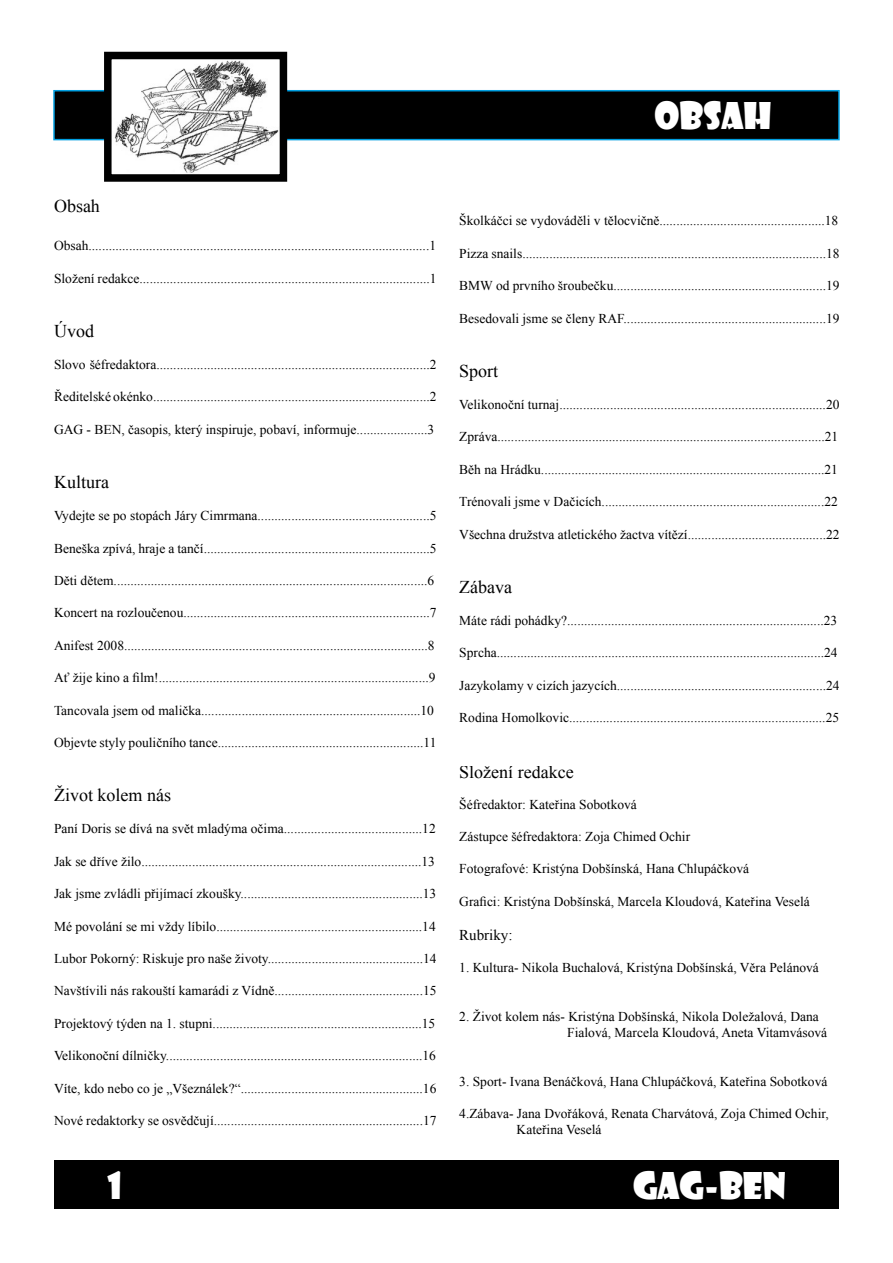
<style>
.page{position:relative;width:893px;height:1263px;background:#fff}
.page>*{position:absolute;margin:0;border:0;box-sizing:border-box;transform-origin:0 0}
.t1{font:36px "Showcard Gothic";color:#fff}
.t2{font:18px "Times New Roman";color:#000}
.t3{font:15px "Times New Roman";color:#000}
.t4{font:13.5px/16.2px "Times New Roman";color:#000}
</style>
<div class="page">
<div style="left:54px;top:91px;width:785px;height:49px;background:#000"></div>
<div style="left:53px;top:90px;width:787px;height:50px;border:2px solid #009ee0"></div>
<div style="left:54px;top:1160px;width:785px;height:49px;background:#000"></div>
<img style="left:113px;top:61px;width:165px;height:112px">
<div style="left:104px;top:52px;width:183px;height:130px;border:8px solid #000"></div>
<h1 class="t1" style="left:655px;top:91px;width:119px">Obsah</h1>
<h2 class="t2" style="left:54px;top:194px;width:47px">Obsah</h2>
<p class="t4" style="left:54px;top:237px;width:384px">Obsah.....................................................................................................1</p>
<p class="t4" style="left:54px;top:270px;width:384px">Složení redakce......................................................................................1</p>
<h2 class="t2" style="left:54px;top:318px;width:41px">Úvod</h2>
<p class="t4" style="left:54px;top:356px;width:384px">Slovo šéfredaktora.................................................................................2</p>
<p class="t4" style="left:54px;top:388px;width:384px">Ředitelské okénko..................................................................................2</p>
<p class="t4" style="left:54px;top:421px;width:382px">GAG - BEN, časopis, který inspiruje, pobaví, informuje.....................3</p>
<h2 class="t2" style="left:54px;top:470px;width:56px">Kultura</h2>
<p class="t4" style="left:54px;top:507px;width:384px">Vydejte se po stopách Járy Cimrmana...................................................5</p>
<p class="t4" style="left:54px;top:540px;width:384px">Beneška zpívá, hraje a tančí...................................................................5</p>
<p class="t4" style="left:54px;top:572px;width:382px">Děti dětem.............................................................................................6</p>
<p class="t4" style="left:54px;top:604px;width:384px">Koncert na rozloučenou.........................................................................7</p>
<p class="t4" style="left:54px;top:637px;width:382px">Anifest 2008..........................................................................................8</p>
<p class="t4" style="left:54px;top:669px;width:383px">Ať žije kino a film!................................................................................9</p>
<p class="t4" style="left:54px;top:702px;width:382px">Tancovala jsem od malička.................................................................10</p>
<p class="t4" style="left:54px;top:734px;width:384px">Objevte styly pouličního tance.............................................................11</p>
<h2 class="t2" style="left:54px;top:783px;width:118px">Život kolem nás</h2>
<p class="t4" style="left:54px;top:820px;width:383px">Paní Doris se dívá na svět mladýma očima.........................................12</p>
<p class="t4" style="left:54px;top:853px;width:382px">Jak se dříve žilo...................................................................................13</p>
<p class="t4" style="left:54px;top:885px;width:384px">Jak jsme zvládli přijímací zkoušky......................................................13</p>
<p class="t4" style="left:54px;top:918px;width:383px">Mé povolání se mi vždy líbilo.............................................................14</p>
<p class="t4" style="left:54px;top:950px;width:384px">Lubor Pokorný: Riskuje pro naše životy..............................................14</p>
<p class="t4" style="left:54px;top:982px;width:384px">Navštívili nás rakouští kamarádi z Vídně............................................15</p>
<p class="t4" style="left:54px;top:1015px;width:383px">Projektový týden na 1. stupni..............................................................15</p>
<p class="t4" style="left:54px;top:1047px;width:383px">Velikonoční dílničky............................................................................16</p>
<p class="t4" style="left:54px;top:1080px;width:384px">Víte, kdo nebo co je „Všeználek?“......................................................16</p>
<p class="t4" style="left:54px;top:1112px;width:384px">Nové redaktorky se osvědčují..............................................................17</p>
<p class="t4" style="left:459px;top:213px;width:381px">Školkáčci se vydováděli v tělocvičně.................................................18</p>
<p class="t4" style="left:459px;top:245px;width:382px">Pizza snails..........................................................................................18</p>
<p class="t4" style="left:459px;top:277px;width:382px">BMW od prvního šroubečku...............................................................19</p>
<p class="t4" style="left:459px;top:310px;width:382px">Besedovali jsme se členy RAF............................................................19</p>
<h2 class="t2" style="left:459px;top:358px;width:41px">Sport</h2>
<p class="t4" style="left:459px;top:396px;width:382px">Velikonoční turnaj...............................................................................20</p>
<p class="t4" style="left:459px;top:429px;width:381px">Zpráva.................................................................................................21</p>
<p class="t4" style="left:459px;top:461px;width:380px">Běh na Hrádku....................................................................................21</p>
<p class="t4" style="left:459px;top:493px;width:380px">Trénovali jsme v Dačicích..................................................................22</p>
<p class="t4" style="left:459px;top:526px;width:382px">Všechna družstva atletického žactva vítězí.........................................22</p>
<h2 class="t2" style="left:459px;top:574px;width:54px">Zábava</h2>
<p class="t4" style="left:459px;top:612px;width:379px">Máte rádi pohádky?............................................................................23</p>
<p class="t4" style="left:459px;top:645px;width:380px">Sprcha.................................................................................................24</p>
<p class="t4" style="left:459px;top:677px;width:382px">Jazykolamy v cizích jazycích..............................................................24</p>
<p class="t4" style="left:459px;top:709px;width:381px">Rodina Homolkovic............................................................................25</p>
<h2 class="t2" style="left:459px;top:760px;width:116px">Složení redakce</h2>
<p class="t4" style="left:459px;top:796px;width:179px">Šéfredaktor: Kateřina Sobotková</p>
<p class="t4" style="left:459px;top:828px;width:232px">Zástupce šéfredaktora: Zoja Chimed Ochir</p>
<p class="t4" style="left:459px;top:860px;width:291px">Fotografové: Kristýna Dobšínská, Hana Chlupáčková</p>
<p class="t4" style="left:459px;top:893px;width:352px">Grafici: Kristýna Dobšínská, Marcela Kloudová, Kateřina Veselá</p>
<p class="t3" style="left:459px;top:925px;width:55px">Rubriky:</p>
<p class="t4" style="left:459px;top:959px;width:361px">1. Kultura- Nikola Buchalová, Kristýna Dobšínská, Věra Pelánová</p>
<p class="t4" style="left:567px;top:1008px;width:261px;text-indent:-108px">2. Život kolem nás- Kristýna Dobšínská, Nikola Doležalová, Dana<br>Fialová, Marcela Kloudová, Aneta Vitamvásová</p>
<p class="t4" style="left:459px;top:1073px;width:370px">3. Sport- Ivana Benáčková, Hana Chlupáčková, Kateřina Sobotková</p>
<p class="t4" style="left:517px;top:1105px;width:314px;text-indent:-57px">4.Zábava- Jana Dvořáková, Renata Charvátová, Zoja Chimed Ochir,<br>Kateřina Veselá</p>
<h1 class="t1" style="left:107px;top:1161px;width:16px">1</h1>
<h1 class="t1" style="left:633px;top:1161px;width:154px">GAG-BEN</h1>
</div>
